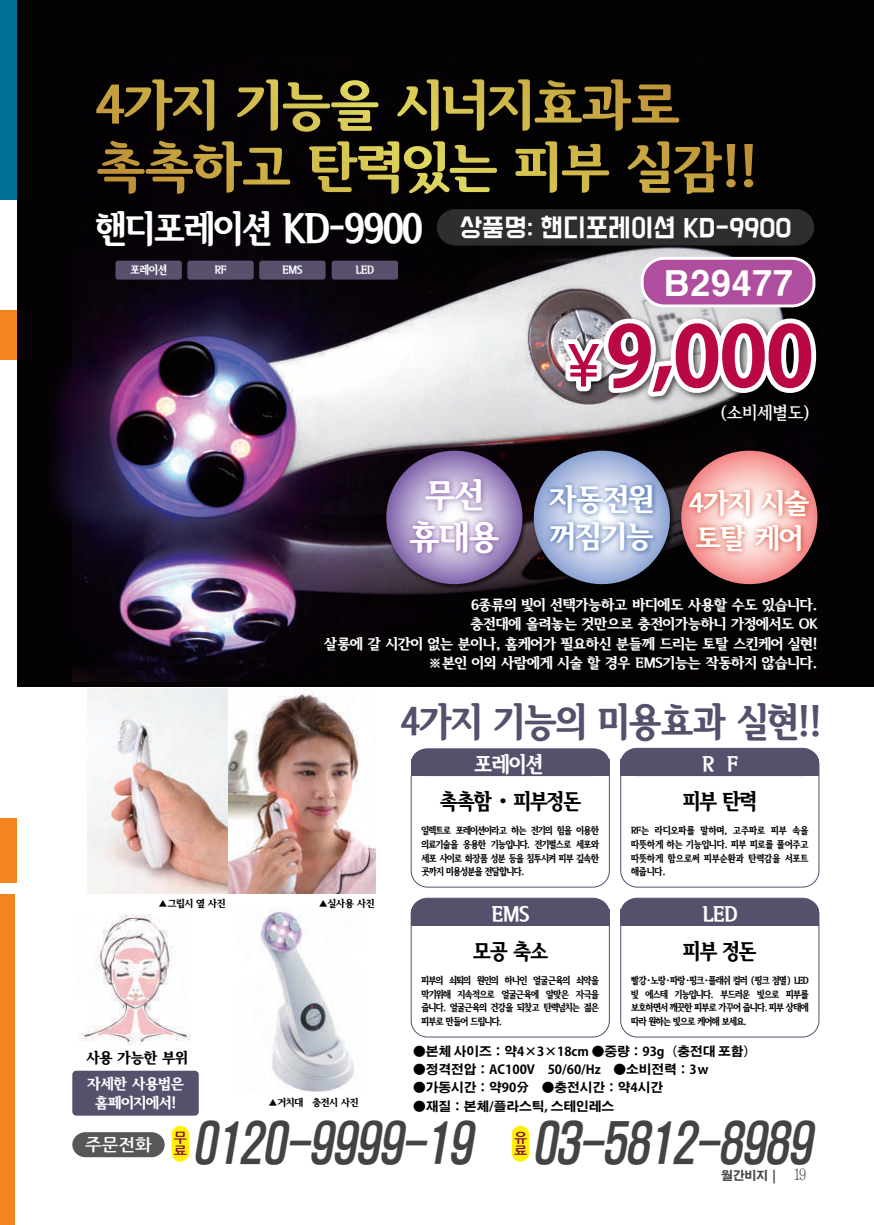
<style>
.page{position:relative;width:874px;height:1225px;background:#fff}
.page>*{position:absolute;margin:0;border:0;box-sizing:border-box;transform-origin:0 0}
.t1{font:700 83.2px "Adobe Gothic Std";color:#ba0745}
.t2{font:italic 50px "H2 hdr M";color:#434343;scale:.83 1}
.t3{font:42px "Se H CBL";color:#fff}
.t4{font:39.2px "Se H CBL";color:#57506d}
.t5{font:33.8px "H Ygtr E";letter-spacing:-.025em;color:#fff}
.t6{font:33.2px/41.6px "Se H CBL";color:#fff;text-align:center;scale:1.12 1}
.t7{font:29.8px/37.2px "Se H CBL";color:#fff;scale:1.12 1}
.t8{font:27.6px/34.4px "Se H CBL";color:#fff;scale:1.12 1}
.t9{font:23px "BM Do Hyeon";color:#fff}
.t10{font:21.6px "Se H CBL";letter-spacing:-.025em;color:#000}
.t11{font:21.6px "Se H CBL";color:#fff}
.t12{font:17.4px "Se H CB";color:#fff;scale:1.12 1}
.t13{font:700 16.6px "Nanum Gothic";color:#fff;scale:1.06 1}
.t14{font:14.6px/19.4px "Se H CBL";color:#fff;text-align:center;scale:1.12 1}
.t15{font:14.6px "Se H CBL";color:#000;scale:1.12 1}
.t16{font:14.4px/19.2px "Se H CBL";color:#fff;text-align:right;scale:1.12 1}
.t17{font:700 13.2px/13px "Nanum Gothic";color:#7a0138;scale:1.06 1}
.t18{font:700 12.4px "Adobe Gothic Std";color:#000}
.t19{font:700 12px "Adobe Gothic Std";color:#434343}
.t20{font:11.4px "Se H CBL";color:#fff}
.t21{font:9.8px/13.8px "Se H CBL";letter-spacing:-.05em;color:#000;text-align:justify}
.t22{font:9.8px "Se H CBL";letter-spacing:-.05em;color:#000;scale:1.12 1}
.s1{font-size:36.8px}
.s2{font-family:"MS UI Gothic";font-weight:400;font-size:63.6px}
.s3{font-family:"Koz Go Pro";font-weight:500}
.s4{font-family:"Koz Go Pr 6 N";font-weight:300}
.s5{font-family:"Chosunilbo NM";font-weight:400;font-size:16px}
</style>
<div class="page">
<div style="left:0;top:0;width:17px;height:199px;background:#007096"></div>
<div style="left:0;top:894px;width:15px;height:330px;background:#f58320"></div>
<div style="left:0;top:818px;width:17px;height:65px;background:#f58320"></div>
<div style="left:0;top:310px;width:17px;height:49px;background:#f58320"></div>
<div style="left:17px;top:0;width:856px;height:686px;background:#050205"></div>
<img style="left:260px;top:908px;width:94px;height:184px">
<img style="left:72px;top:81px;width:744px;height:600px">
<svg style="left:96px;top:79px;width:118px;height:52px"></svg>
<svg style="left:236px;top:79px;width:142px;height:53px"></svg>
<svg style="left:397px;top:79px;width:282px;height:52px"></svg>
<svg style="left:97px;top:141px;width:193px;height:53px"></svg>
<svg style="left:309px;top:141px;width:188px;height:53px"></svg>
<svg style="left:515px;top:141px;width:94px;height:52px"></svg>
<svg style="left:627px;top:141px;width:108px;height:53px"></svg>
<svg style="left:743px;top:144px;width:10px;height:43px"></svg>
<div style="left:72px;top:1070px;width:127px;height:45px;background:#57506d;border-radius:4px"></div>
<div style="left:621px;top:748px;width:197px;height:11px;background:#57506d"></div>
<div style="left:620px;top:759px;width:198px;height:17px;background:#57506d"></div>
<div style="left:412px;top:899px;width:197px;height:10px;background:#57506d"></div>
<div style="left:411px;top:909px;width:198px;height:17px;background:#57506d"></div>
<div style="left:622px;top:899px;width:196px;height:10px;background:#57506d"></div>
<div style="left:620px;top:909px;width:198px;height:17px;background:#57506d"></div>
<svg style="left:411px;top:748px;width:198px;height:11px;background:#635c77"></svg>
<div style="left:411px;top:759px;width:198px;height:17px;background:#57506d"></div>
<div style="left:410px;top:761px;width:199px;height:126px;border:1px solid #57506d;border-radius:16px"></div>
<div style="left:620px;top:748px;width:199px;height:139px;border:1px solid #57506d;border-radius:16px"></div>
<div style="left:410px;top:897px;width:199px;height:140px;border:1px solid #57506d;border-radius:16px"></div>
<div style="left:620px;top:897px;width:199px;height:140px;border:1px solid #57506d;border-radius:16px"></div>
<img style="left:88px;top:688px;width:288px;height:205px">
<img style="left:78px;top:914px;width:112px;height:132px">
<svg style="left:72px;top:1132px;width:92px;height:25px;background:#616161"></svg>
<div style="left:171px;top:1125px;width:18px;height:36px;background:#fff101;border-radius:8px"></div>
<div style="left:511px;top:1125px;width:18px;height:36px;background:#fff101;border-radius:8px"></div>
<img style="left:556px;top:296px;width:260px;height:131px">
<svg style="left:551px;top:314px;width:266px;height:90px;background:#c2c1c2"></svg>
<div style="left:641px;top:258px;width:172px;height:48px;background:#af4e9e;border-radius:22px"></div>
<div style="left:640px;top:257px;width:175px;height:50px;border:3px solid #fff;border-radius:22px"></div>
<img style="left:382px;top:447px;width:436px;height:144px">
<svg style="left:386px;top:451px;width:136px;height:133px"></svg>
<img style="left:401px;top:470px;width:106px;height:95px">
<svg style="left:533px;top:451px;width:136px;height:133px"></svg>
<img style="left:540px;top:476px;width:122px;height:86px">
<svg style="left:681px;top:451px;width:136px;height:133px"></svg>
<img style="left:680px;top:481px;width:137px;height:81px">
<div style="left:115px;top:261px;width:67px;height:19px;background:#58506d;border-radius:3px"></div>
<div style="left:187px;top:261px;width:66px;height:19px;background:#58506d;border-radius:3px"></div>
<div style="left:259px;top:261px;width:66px;height:19px;background:#58506d;border-radius:3px"></div>
<div style="left:331px;top:261px;width:67px;height:19px;background:#58506d;border-radius:3px"></div>
<div style="left:436px;top:209px;width:377px;height:36px;background:#2e2e2e;border-radius:18px"></div>
<img style="left:55px;top:294px;width:142px;height:309px">
<h3 class="t3" style="left:96px;top:198px;width:327px"><span class="s1">핸디포레이션</span> KD-9900</h3>
<p class="t20" style="left:130px;top:262px;width:38px">포레이션</p>
<p class="t20" style="left:214px;top:262px;width:13px">RF</p>
<p class="t20" style="left:282px;top:262px;width:21px">EMS</p>
<p class="t20" style="left:355px;top:262px;width:20px">LED</p>
<h3 class="t9" style="left:459px;top:216px;width:333px">상품명: 핸디포레이션 KD-9900</h3>
<h3 class="t5" style="left:663px;top:266px;width:132px">B29477</h3>
<h1 class="t1" style="left:567px;top:306px;width:248px"><span class="s2">\</span>9,000</h1>
<h3 class="t12" style="left:719px;top:403px;width:82px">(소비세별도)</h3>
<h3 class="t6" style="left:409px;top:472px;width:81px">무선 휴대용</h3>
<h3 class="t7" style="left:549px;top:478px;width:95px">자동전원 꺼짐기능</h3>
<h3 class="t8" style="left:689px;top:484px;width:109px">4가지 시술 토탈 케어</h3>
<h3 class="t16" style="left:324px;top:594px;width:441px">6종류의 빛이 선택가능하고 바디에도 사용할 수도 있습니다.<br>충전대에 올려놓는 것만으로 충전이가능하니 가정에서도 OK<br>살롱에 갈 시간이 없는 분이나, 홈케어가 필요하신 분들께 드리는 토탈 스킨케어 실현! ※본인 이외 사람에게 시술 할 경우 EMS기능는 작동하지 않습니다.</h3>
<p class="t22" style="left:158px;top:896px;width:61px">▲그립시 옆 사진</p>
<p class="t22" style="left:318px;top:896px;width:51px">▲실사용 사진</p>
<h3 class="t4" style="left:401px;top:693px;width:421px">4가지 기능의 미용효과 실현!!</h3>
<h3 class="t11" style="left:474px;top:748px;width:70px">포레이션</h3>
<h3 class="t11" style="left:702px;top:748px;width:37px">R F</h3>
<h3 class="t10" style="left:683px;top:785px;width:75px">피부 탄력</h3>
<p class="t21" style="left:630px;top:823px;width:179px">RF는 라디오파를 말하며, 고주파로 피부 속을 따뜻하게 하는 기능입니다. 피부 피로를 풀어주고 따뜻하게 함으로써 피부순환과 탄력감을 서포트 해줍니다.</p>
<h3 class="t11" style="left:491px;top:898px;width:39px">EMS</h3>
<h3 class="t10" style="left:473px;top:935px;width:76px">모공 축소</h3>
<p class="t21" style="left:421px;top:973px;width:179px">피부의 쇠퇴의 원인의 하나인 얼굴근육의 쇠약을 막기위해 지속적으로 얼굴근육에 알맞은 자극을 줍니다. 얼굴근육의 건강을 되찾고 탄력넘치는 젊은 피부로 만들어 드립니다.</p>
<h3 class="t10" style="left:440px;top:785px;width:142px">촉촉함 <span class="s3">・</span> 피부정돈</h3>
<p class="t21" style="left:421px;top:823px;width:179px">일렉트로 포레이션이라고 하는 전기의 힘을 이용한 의료기술을 응용한 기능입니다. 전기펄스로 세포와 세포 사이로 화장품 성분 등을 침투시켜 피부 깊속한 곳까지 미용성분을 전달합니다.</p>
<h3 class="t11" style="left:702px;top:898px;width:36px">LED</h3>
<h3 class="t10" style="left:683px;top:935px;width:74px">피부 정돈</h3>
<p class="t21" style="left:630px;top:973px;width:179px">빨강<span class="s4">・</span>노랑<span class="s4">・</span>파랑<span class="s4">・</span>핑크<span class="s4">・</span>플래쉬 컬러（핑크 점멸）LED 빛 에스테 기능입니다. 부드러운 빛으로 피부를 보호하면서 깨끗한 피부로 가꾸어 줍니다. 피부 상태에 따라 원하는 빛으로 케어해 보세요.</p>
<h3 class="t15" style="left:86px;top:1047px;width:92px">사용 가능한 부위</h3>
<h3 class="t14" style="left:88px;top:1072px;width:87px">자세한 사용법은 홈페이지에서!</h3>
<p class="t18" style="left:413px;top:1044px;width:344px">●본체 사이즈：약4×3×18cm ●중량：93g（충전대 포함）</p>
<p class="t18" style="left:413px;top:1062px;width:298px">●정격전압：AC100V　50/60/Hz　●소비전력：3ｗ</p>
<p class="t18" style="left:413px;top:1080px;width:251px">●가동시간：약90分　●충전시간：약4시간</p>
<p class="t22" style="left:268px;top:1095px;width:82px">▲거치대　충전시 사진</p>
<p class="t18" style="left:413px;top:1098px;width:202px">●재질：본체/플라스틱, 스테인레스</p>
<h2 class="t2" style="left:532px;top:1117px;width:348px">03-5812-8989</h2>
<h2 class="t2" style="left:192px;top:1118px;width:349px">0120-9999-19</h2>
<h3 class="t13" style="left:85px;top:1137px;width:64px">주문전화</h3>
<h3 class="t17" style="left:174px;top:1131px;width:14px">무 료</h3>
<h3 class="t17" style="left:514px;top:1131px;width:14px">유</h3>
<h3 class="t17" style="left:514px;top:1144px;width:14px">료</h3>
<p class="t19" style="left:721px;top:1168px;width:86px">월간비지 | <span class="s5">19</span></p>
</div>
